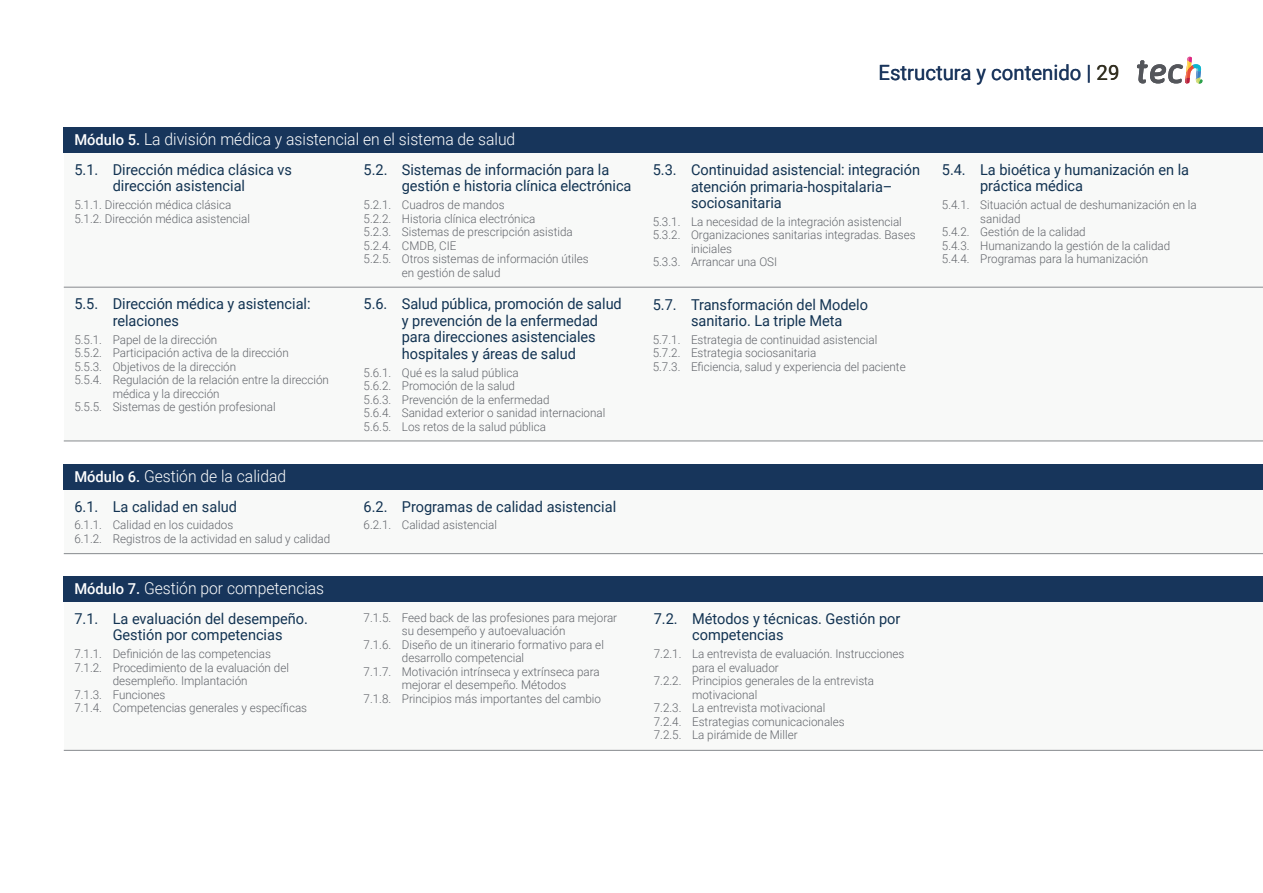
<style>
.page{position:relative;width:1263px;height:893px;background:#fff}
.page>*{position:absolute;margin:0;border:0;box-sizing:border-box;transform-origin:0 0}
.t1{font:21px "Roboto";color:#1a355c}
.t2{font:300 16.5px "Roboto";color:#fff;scale:.95 1}
.t3{font:15px/16.5px "Roboto";letter-spacing:-.005em;color:#123352}
.t4{font:300 12px/13.5px "Roboto";color:#61646a}
.s1{font-weight:500;font-size:15px}
.s2{color:#312e20}
</style>
<div class="page">
<svg style="left:1137px;top:57px;width:65px;height:27px"></svg>
<div style="left:64px;top:128px;width:1199px;height:313px;background:#f8f9f8"></div>
<div style="left:64px;top:128px;width:1199px;height:25px;background:#17355b"></div>
<hr style="left:64px;top:287px;width:1199px;height:1px;background:#878a8e">
<hr style="left:64px;top:441px;width:1199px;height:1px;background:#878a8e">
<div style="left:64px;top:464px;width:1199px;height:90px;background:#f8f9f8"></div>
<div style="left:64px;top:576px;width:1199px;height:174px;background:#f8f9f8"></div>
<div style="left:64px;top:464px;width:1199px;height:26px;background:#17355b"></div>
<div style="left:64px;top:576px;width:1199px;height:26px;background:#17355b"></div>
<hr style="left:64px;top:553px;width:1199px;height:1px;background:#878a8e">
<hr style="left:64px;top:750px;width:1199px;height:1px;background:#878a8e">
<h2 class="t2" style="left:74px;top:128px;width:466px"><span class="s1">Módulo 5.</span> La división médica y asistencial en el sistema de salud</h2>
<p class="t3" style="left:74px;top:161px;width:219px;text-align:center">5.1. Dirección médica clásica vs dirección asistencial</p>
<p class="t4" style="left:74px;top:198px;width:177px">5.1.1. Dirección médica clásica<br>5.1.2. Dirección médica asistencial</p>
<p class="t3" style="left:402px;top:161px;width:231px;text-indent:-38px">5.2. Sistemas de información para la gestión e historia clínica electrónica</p>
<p class="t4" style="left:364px;top:198px;width:143px">5.2.1. Cuadros de mandos</p>
<p class="t4" style="left:364px;top:211px;width:173px">5.2.2. Historia clínica electrónica</p>
<p class="t4" style="left:364px;top:225px;width:211px">5.2.3. Sistemas de prescripción asistida</p>
<p class="t4" style="left:364px;top:238px;width:94px">5.2.4. CMDB, CIE</p>
<p class="t4" style="left:364px;top:252px;width:227px">5.2.5. Otros sistemas de información útiles</p>
<p class="t4" style="left:402px;top:265px;width:100px">en gestión de salud</p>
<p class="t3" style="left:113px;top:295px;width:199px;text-indent:-38px">5.5. Dirección médica y asistencial: relaciones</p>
<p class="t4" style="left:74px;top:332px;width:144px">5.5.1. Papel de la dirección</p>
<p class="t4" style="left:74px;top:346px;width:216px">5.5.2. Participación activa de la dirección</p>
<p class="t4" style="left:74px;top:359px;width:163px">5.5.3. Objetivos de la dirección</p>
<p class="t4" style="left:74px;top:373px;width:256px">5.5.4. Regulación de la relación entre la dirección</p>
<p class="t4" style="left:113px;top:386px;width:108px">médica y la dirección</p>
<p class="t4" style="left:74px;top:400px;width:203px">5.5.5. Sistemas de gestión profesional</p>
<h2 class="t2" style="left:74px;top:464px;width:224px"><span class="s1">Módulo 6.</span> Gestión de la calidad</h2>
<p class="t3" style="left:74px;top:497px;width:164px">6.1. La calidad en salud</p>
<p class="t4" style="left:74px;top:518px;width:257px">6.1.1. Calidad en los cuidados<br>6.1.2. Registros de la actividad en salud y calidad</p>
<h2 class="t2" style="left:74px;top:577px;width:264px"><span class="s1">Módulo 7.</span> Gestión por competencias</h2>
<p class="t3" style="left:113px;top:610px;width:197px;text-indent:-38px">7.1. La evaluación del desempeño.<br>Gestión por competencias</p>
<p class="t4" style="left:74px;top:647px;width:198px">7.1.1. Definición de las competencias</p>
<p class="t4" style="left:74px;top:660px;width:216px">7.1.2. Procedimiento de la evaluación del</p>
<p class="t4" style="left:113px;top:674px;width:136px">desempleño. Implantación</p>
<p class="t4" style="left:74px;top:687px;width:92px">7.1.3. Funciones</p>
<p class="t4" style="left:74px;top:701px;width:234px">7.1.4. Competencias generales y específicas</p>
<p class="t3" style="left:402px;top:295px;width:221px;text-indent:-38px">5.6. Salud pública, promoción de salud y prevención de la enfermedad para direcciones asistenciales hospitales y áreas de salud</p>
<p class="t4" style="left:364px;top:365px;width:243px">5.6.1. Qué es la salud pública<br>5.6.2. Promoción de la salud<br>5.6.3. Prevención de la enfermedad<br>5.6.4. Sanidad exterior o sanidad internacional 5.6.5. Los retos de la salud pública</p>
<p class="t3" style="left:364px;top:497px;width:254px">6.2. Programas de calidad asistencial</p>
<p class="t4" style="left:364px;top:518px;width:135px">6.2.1. Calidad asistencial</p>
<p class="t4" style="left:364px;top:610px;width:255px">7.1.5. Feed back de las profesiones para mejorar</p>
<p class="t4" style="left:402px;top:624px;width:165px">su desempeño y autoevaluación</p>
<p class="t4" style="left:364px;top:637px;width:242px">7.1.6. Diseño de un itinerario formativo para el</p>
<p class="t4" style="left:402px;top:651px;width:124px">desarrollo competencial</p>
<p class="t4" style="left:364px;top:664px;width:238px">7.1.7. Motivación intrínseca y extrínseca para</p>
<p class="t4" style="left:402px;top:678px;width:166px">mejorar el desempeño. Métodos</p>
<p class="t4" style="left:364px;top:691px;width:239px">7.1.8. Principios más importantes del cambio</p>
<h1 class="t1" style="left:878px;top:57px;width:242px">Estructura y contenido | <span class="s2">29</span></h1>
<p class="t3" style="left:691px;top:161px;width:231px;text-indent:-38px">5.3. Continuidad asistencial: integración atención primaria-hospitalaria– sociosanitaria</p>
<p class="t4" style="left:653px;top:214px;width:251px">5.3.1. La necesidad de la integración asistencial</p>
<p class="t4" style="left:653px;top:228px;width:264px">5.3.2. Organizaciones sanitarias integradas. Bases</p>
<p class="t4" style="left:691px;top:241px;width:42px">iniciales</p>
<p class="t4" style="left:653px;top:255px;width:126px">5.3.3. Arrancar una OSI</p>
<p class="t3" style="left:691px;top:295px;width:178px;text-indent:-38px">5.7. Transformación del Modelo sanitario. La triple Meta</p>
<p class="t4" style="left:653px;top:332px;width:254px">5.7.1. Estrategia de continuidad asistencial<br>5.7.2. Estrategia sociosanitaria<br>5.7.3. Eficiencia, salud y experiencia del paciente</p>
<p class="t3" style="left:980px;top:161px;width:210px;text-indent:-38px">5.4. La bioética y humanización en la práctica médica</p>
<p class="t4" style="left:942px;top:198px;width:256px">5.4.1. Situación actual de deshumanización en la</p>
<p class="t4" style="left:980px;top:211px;width:42px">sanidad</p>
<p class="t4" style="left:942px;top:225px;width:145px">5.4.2. Gestión de la calidad</p>
<p class="t4" style="left:942px;top:238px;width:230px">5.4.3. Humanizando la gestión de la calidad</p>
<p class="t4" style="left:942px;top:252px;width:208px">5.4.4. Programas para la humanización</p>
<p class="t3" style="left:692px;top:610px;width:210px;text-indent:-38px">7.2. Métodos y técnicas. Gestión por competencias</p>
<p class="t4" style="left:654px;top:647px;width:252px">7.2.1. La entrevista de evaluación. Instrucciones</p>
<p class="t4" style="left:692px;top:660px;width:88px">para el evaluador</p>
<p class="t4" style="left:654px;top:674px;width:222px">7.2.2. Principios generales de la entrevista</p>
<p class="t4" style="left:692px;top:687px;width:67px">motivacional</p>
<p class="t4" style="left:654px;top:701px;width:173px">7.2.3. La entrevista motivacional</p>
<p class="t4" style="left:654px;top:714px;width:192px">7.2.4. Estrategias comunicacionales</p>
<p class="t4" style="left:654px;top:728px;width:145px">7.2.5. La pirámide de Miller</p>
</div>
